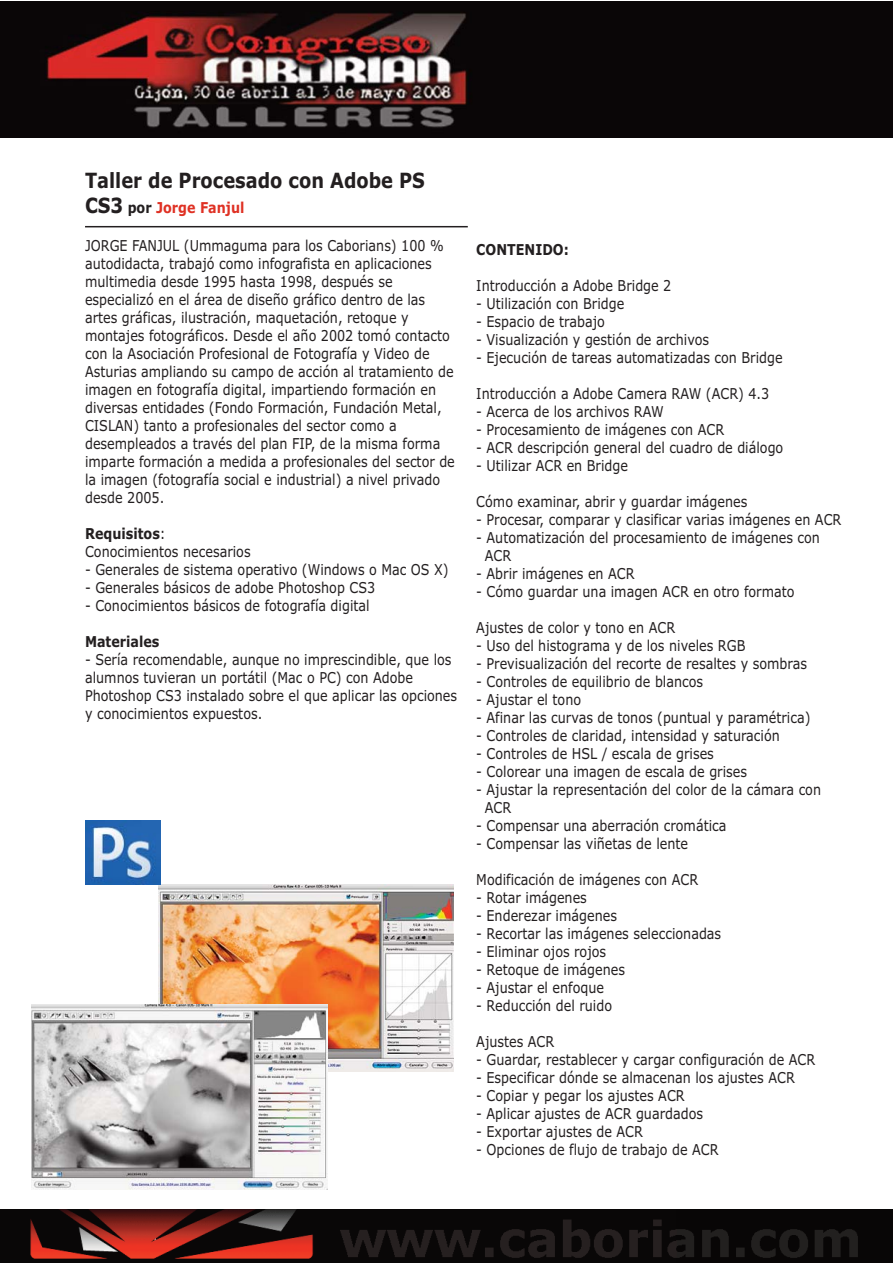
<style>
.page{position:relative;width:893px;height:1263px;background:#fff}
.page>*{position:absolute;margin:0;border:0;box-sizing:border-box;transform-origin:0 0}
.t1{font:700 21px "Verdana";color:#231f20;scale:.85 1}
.t2{font:15px/18px "Verdana";color:#231f20;scale:.85 1}
.t3{font:700 15px "Verdana";color:#231f20;scale:.85 1}
.t4{font:700 15px "Verdana";color:#df3124;scale:.85 1}
.s1{font-size:21px;color:#231f20}
.s2{color:#231f20}
.s3{font-weight:700}
</style>
<div class="page">
<img style="left:0;top:2px;width:892px;height:136px">
<img style="left:0;top:1209px;width:892px;height:54px">
<img style="left:159px;top:884px;width:294px;height:188px">
<img style="left:32px;top:1005px;width:295px;height:184px">
<img style="left:85px;top:821px;width:75px;height:63px">
<hr style="left:85px;top:226px;width:383px;height:1px;background:#231f20">
<h1 class="t1" style="left:85px;top:172px;width:401px">Taller de Procesado con Adobe PS</h1>
<p class="t4" style="left:85px;top:201px;width:189px"><span class="s1">CS3</span> <span class="s2">por</span> Jorge Fanjul</p>
<p class="t2" style="left:85px;top:238px;width:437px">JORGE FANJUL (Ummaguma para los Caborians) 100 % autodidacta, trabajó como infografista en aplicaciones multimedia desde 1995 hasta 1998, después se especializó en el área de diseño gráfico dentro de las artes gráficas, ilustración, maquetación, retoque y montajes fotográficos. Desde el año 2002 tomó contacto con la Asociación Profesional de Fotografía y Video de Asturias ampliando su campo de acción al tratamiento de imagen en fotografía digital, impartiendo formación en diversas entidades (Fondo Formación, Fundación Metal, CISLAN) tanto a profesionales del sector como a desempleados a través del plan FIP, de la misma forma imparte formación a medida a profesionales del sector de la imagen (fotografía social e industrial) a nivel privado desde 2005.</p>
<p class="t2" style="left:85px;top:526px;width:196px"><span class="s3">Requisitos</span>:<br>Conocimientos necesarios</p>
<p class="t2" style="left:85px;top:562px;width:429px">- Generales de sistema operativo (Windows o Mac OS X)</p>
<p class="t2" style="left:85px;top:580px;width:343px">- Generales básicos de adobe Photoshop CS3</p>
<p class="t2" style="left:85px;top:598px;width:336px">- Conocimientos básicos de fotografía digital</p>
<p class="t3" style="left:85px;top:636px;width:89px">Materiales</p>
<p class="t2" style="left:85px;top:652px;width:439px">- Sería recomendable, aunque no imprescindible, que los alumnos tuvieran un portátil (Mac o PC) con Adobe Photoshop CS3 instalado sobre el que aplicar las opciones y conocimientos expuestos.</p>
<p class="t3" style="left:476px;top:244px;width:110px">CONTENIDO:</p>
<p class="t2" style="left:476px;top:278px;width:231px">Introducción a Adobe Bridge 2</p>
<p class="t2" style="left:476px;top:296px;width:176px">- Utilización con Bridge</p>
<p class="t2" style="left:476px;top:314px;width:153px">- Espacio de trabajo</p>
<p class="t2" style="left:476px;top:332px;width:275px">- Visualización y gestión de archivos</p>
<p class="t2" style="left:476px;top:350px;width:362px">- Ejecución de tareas automatizadas con Bridge</p>
<p class="t2" style="left:476px;top:386px;width:346px">Introducción a Adobe Camera RAW (ACR) 4.3</p>
<p class="t2" style="left:476px;top:404px;width:222px">- Acerca de los archivos RAW</p>
<p class="t2" style="left:476px;top:422px;width:293px">- Procesamiento de imágenes con ACR</p>
<p class="t2" style="left:476px;top:440px;width:363px">- ACR descripción general del cuadro de diálogo</p>
<p class="t2" style="left:476px;top:458px;width:180px">- Utilizar ACR en Bridge</p>
<p class="t2" style="left:476px;top:494px;width:320px">Cómo examinar, abrir y guardar imágenes</p>
<p class="t2" style="left:476px;top:512px;width:431px">- Procesar, comparar y clasificar varias imágenes en ACR</p>
<p class="t2" style="left:485px;top:530px;width:396px;text-indent:-9px">- Automatización del procesamiento de imágenes con<br>ACR</p>
<p class="t2" style="left:476px;top:566px;width:188px">- Abrir imágenes en ACR</p>
<p class="t2" style="left:476px;top:584px;width:376px">- Cómo guardar una imagen ACR en otro formato</p>
<p class="t2" style="left:476px;top:620px;width:235px">Ajustes de color y tono en ACR</p>
<p class="t2" style="left:476px;top:638px;width:318px">- Uso del histograma y de los niveles RGB</p>
<p class="t2" style="left:476px;top:656px;width:390px">- Previsualización del recorte de resaltes y sombras</p>
<p class="t2" style="left:476px;top:674px;width:268px">- Controles de equilibrio de blancos</p>
<p class="t2" style="left:476px;top:692px;width:125px">- Ajustar el tono</p>
<p class="t2" style="left:476px;top:710px;width:395px">- Afinar las curvas de tonos (puntual y paramétrica)</p>
<p class="t2" style="left:476px;top:728px;width:359px">- Controles de claridad, intensidad y saturación</p>
<p class="t2" style="left:476px;top:746px;width:281px">- Controles de HSL / escala de grises</p>
<p class="t2" style="left:476px;top:764px;width:320px">- Colorear una imagen de escala de grises</p>
<p class="t2" style="left:485px;top:782px;width:397px;text-indent:-9px">- Ajustar la representación del color de la cámara con<br>ACR</p>
<p class="t2" style="left:476px;top:818px;width:296px">- Compensar una aberración cromática</p>
<p class="t2" style="left:476px;top:836px;width:251px">- Compensar las viñetas de lente</p>
<p class="t2" style="left:476px;top:872px;width:263px">Modificación de imágenes con ACR</p>
<p class="t2" style="left:476px;top:890px;width:132px">- Rotar imágenes</p>
<p class="t2" style="left:476px;top:908px;width:167px">- Enderezar imágenes</p>
<p class="t2" style="left:476px;top:926px;width:290px">- Recortar las imágenes seleccionadas</p>
<p class="t2" style="left:476px;top:944px;width:154px">- Eliminar ojos rojos</p>
<p class="t2" style="left:476px;top:962px;width:176px">- Retoque de imágenes</p>
<p class="t2" style="left:476px;top:980px;width:152px">- Ajustar el enfoque</p>
<p class="t2" style="left:476px;top:998px;width:161px">- Reducción del ruido</p>
<p class="t2" style="left:476px;top:1034px;width:93px">Ajustes ACR</p>
<p class="t2" style="left:476px;top:1052px;width:400px">- Guardar, restablecer y cargar configuración de ACR</p>
<p class="t2" style="left:476px;top:1070px;width:376px">- Especificar dónde se almacenan los ajustes ACR</p>
<p class="t2" style="left:476px;top:1088px;width:247px">- Copiar y pegar los ajustes ACR</p>
<p class="t2" style="left:476px;top:1106px;width:268px">- Aplicar ajustes de ACR guardados</p>
<p class="t2" style="left:476px;top:1124px;width:198px">- Exportar ajustes de ACR</p>
<p class="t2" style="left:476px;top:1142px;width:287px">- Opciones de flujo de trabajo de ACR</p>
</div>
